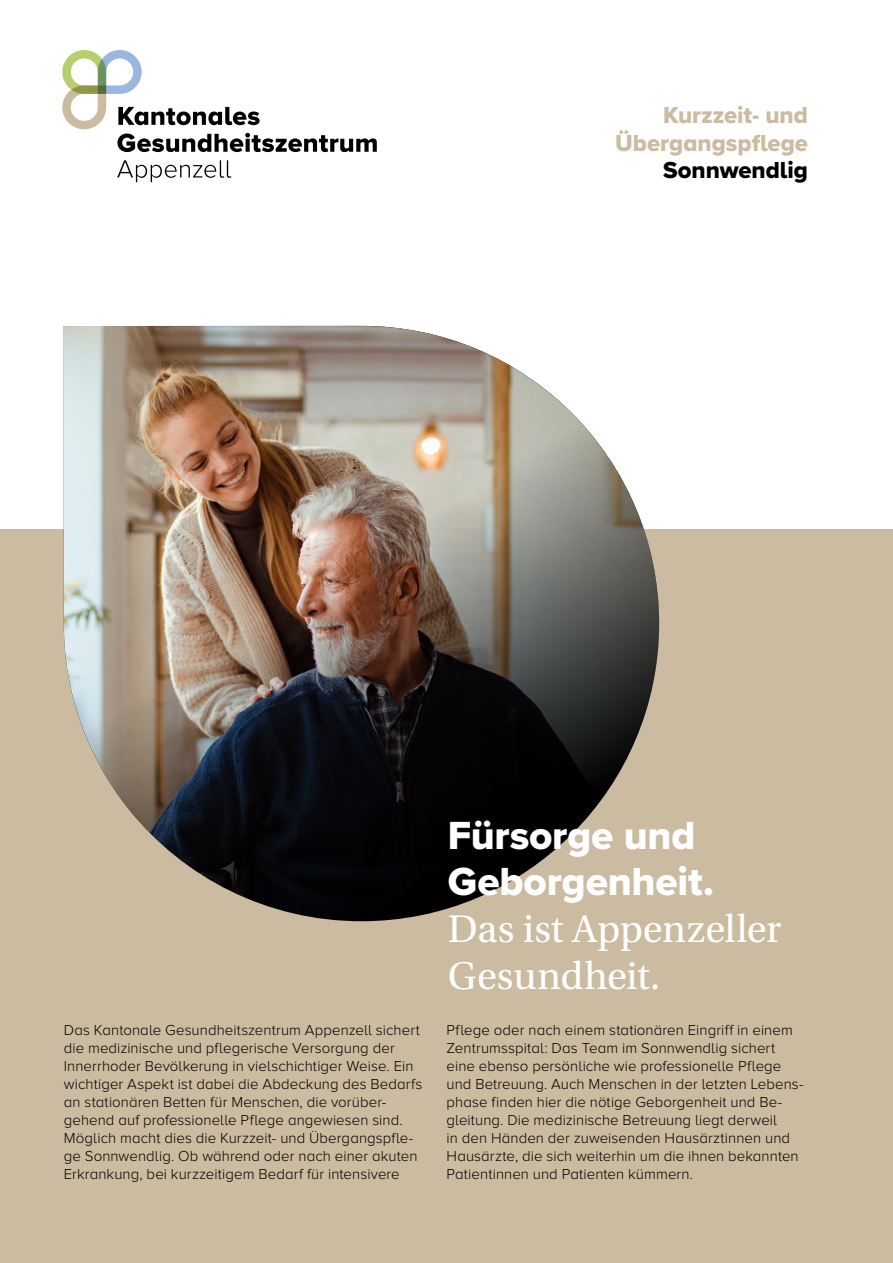
<style>
.page{position:relative;width:893px;height:1263px;background:#fff}
.page>*{position:absolute;margin:0;border:0;box-sizing:border-box;transform-origin:0 0}
.t1{font:40.65px/46.8px "Utopia Std";letter-spacing:-.005em;color:#fff}
.t2{font:40.65px/46.8px "Proxima Nova Extrabld";letter-spacing:-.005em;color:#fff}
.t3{font:24px/27.6px "Proxima Nova Extrabld";color:#cbbba0;text-align:right}
.t4{font:24px "Proxima Nova Extrabld";color:#000}
.t5{font:300 15px/18px "Proxima Nova";letter-spacing:.005em;color:#000}
</style>
<div class="page">
<svg style="left:117px;top:160px;width:114px;height:22px"></svg>
<svg style="left:62px;top:50px;width:315px;height:102px"></svg>
<div style="left:0;top:529px;width:893px;height:734px;background:#cbbba0"></div>
<img style="left:64px;top:326px;width:595px;height:595px">
<h2 class="t3" style="left:615px;top:101px;width:194px">Kurzzeit- und<br>Übergangspflege</h2>
<h2 class="t4" style="left:663px;top:152px;width:146px">Sonnwendlig</h2>
<h1 class="t2" style="left:448px;top:811px;width:268px">Fürsorge und<br>Geborgenheit.</h1>
<h1 class="t1" style="left:448px;top:906px;width:335px">Das ist Appenzeller<br>Gesundheit.</h1>
<p class="t5" style="left:64px;top:1021px;width:360px">Das Kantonale Gesundheitszentrum Appenzell sichert die medizinische und pflegerische Versorgung der Innerrhoder Bevölkerung in vielschichtiger Weise. Ein wichtiger Aspekt ist dabei die Abdeckung des Bedarfs an stationären Betten für Menschen, die vorüber&shy;gehend auf professionelle Pflege angewiesen sind.<br>Möglich macht dies die Kurzzeit- und Übergangspfle&shy;ge Sonnwendlig. Ob während oder nach einer akuten Erkrankung, bei kurzzeitigem Bedarf für intensivere</p>
<p class="t5" style="left:446px;top:1021px;width:358px">Pflege oder nach einem stationären Eingriff in einem Zentrumsspital: Das Team im Sonnwendlig sichert eine ebenso persönliche wie professionelle Pflege und Betreuung. Auch Menschen in der letzten Lebens&shy;phase finden hier die nötige Geborgenheit und Be&shy;gleitung. Die medizinische Betreuung liegt derweil<br>in den Händen der zuweisenden Hausärztinnen und Hausärzte, die sich weiterhin um die ihnen bekannten Patientinnen und Patienten kümmern.</p>
</div>
